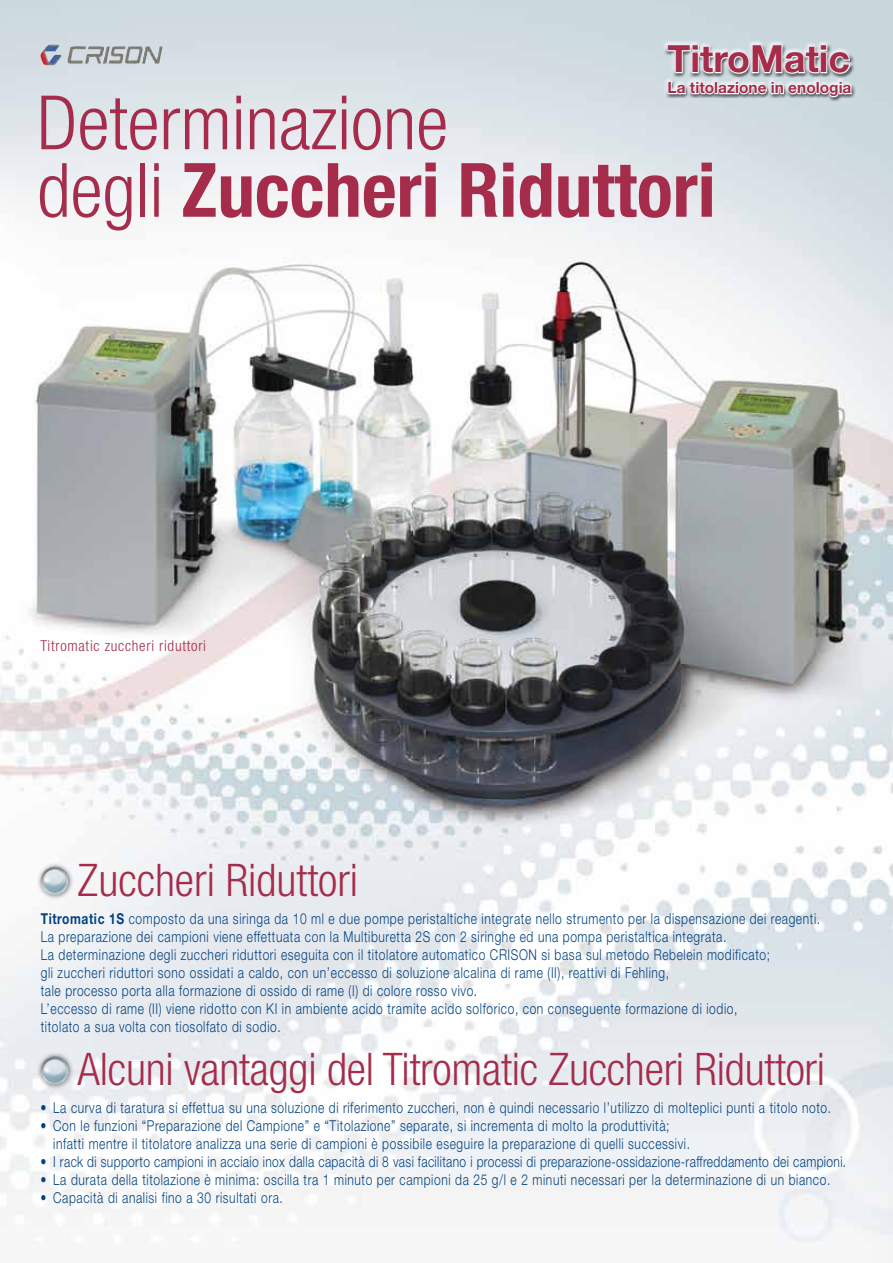
<style>
.page{position:relative;width:893px;height:1263px;background:#fff}
.page>*{position:absolute;margin:0;border:0;box-sizing:border-box;transform-origin:0 0}
.t1{font:300 condensed 75px/67.5px "Helvetica Neue LT Std";color:#a52d4b}
.t2{font:300 condensed 45px "Helvetica Neue LT Std";letter-spacing:-.005em;color:#a52d4b}
.t3{font:700 37.5px "Helvetica Neue LT Std";color:#a52d4b}
.t4{font:700 15.45px "Helvetica Neue LT Std";color:#a52d4b}
.t5{font:300 15px/18px "Helvetica Neue LT Std";letter-spacing:.05em;color:#004282;scale:.8 1}
.t6{font:300 15px "Helvetica Neue LT Std";letter-spacing:.03em;color:#004282;scale:.8 1}
.t7{font:300 condensed 15px "Helvetica Neue LT Std";letter-spacing:.05em;color:#a52d4b}
.s1{font-weight:700}
</style>
<div class="page">
<img style="left:0;top:0;width:893px;height:1263px">
<div style="left:663px;top:41px;width:190px;height:35px;background:#fff;opacity:.75"></div>
<div style="left:664px;top:42px;width:191px;height:37px;background:#000;opacity:.5"></div>
<svg style="left:667px;top:44px;width:184px;height:31px"></svg>
<div style="left:664px;top:77px;width:190px;height:20px;background:#cedbe1"></div>
<div style="left:664px;top:79px;width:192px;height:23px;background:#000;opacity:.5"></div>
<svg style="left:667px;top:81px;width:187px;height:17px"></svg>
<div style="left:36px;top:1051px;width:39px;height:39px;background:#000;opacity:.4"></div>
<img style="left:40px;top:1056px;width:30px;height:29px;border-radius:15px">
<div style="left:36px;top:862px;width:39px;height:38px;background:#000;opacity:.4"></div>
<img style="left:40px;top:866px;width:30px;height:30px;border-radius:15px">
<img style="left:39px;top:45px;width:124px;height:20px">
<h3 class="t3" style="left:668px;top:36px;width:184px">TitroMatic</h3>
<p class="t4" style="left:668px;top:78px;width:185px">La titolazione in enologia</p>
<h1 class="t1" style="left:37px;top:88px;width:680px">Determinazione<br>degli <span class="s1">Zuccheri Riduttori</span></h1>
<p class="t7" style="left:40px;top:637px;width:167px">Titromatic zuccheri riduttori</p>
<h2 class="t2" style="left:78px;top:855px;width:282px">Zuccheri Riduttori</h2>
<p class="t5" style="left:41px;top:909px;width:976px"><span class="s1">Titromatic 1S</span> composto da una siringa da 10 ml e due pompe peristaltiche integrate nello strumento per la dispensazione dei reagenti.<br>La preparazione dei campioni viene effettuata con la Multiburetta 2S con 2 siringhe ed una pompa peristaltica integrata.<br>La determinazione degli zuccheri riduttori eseguita con il titolatore automatico CRISON si basa sul metodo Rebelein modificato;<br>gli zuccheri riduttori sono ossidati a caldo, con un’eccesso di soluzione alcalina di rame (II), reattivi di Fehling,<br>tale processo porta alla formazione di ossido di rame (I) di colore rosso vivo.<br>L’eccesso di rame (II) viene ridotto con KI in ambiente acido tramite acido solforico, con conseguente formazione di iodio,<br>titolato a sua volta con tiosolfato di sodio.</p>
<h2 class="t2" style="left:78px;top:1044px;width:749px">Alcuni vantaggi del Titromatic Zuccheri Riduttori</h2>
<p class="t5" style="left:40px;top:1098px;width:990px">• La curva di taratura si effettua su una soluzione di riferimento zuccheri, non è quindi necessario l’utilizzo di molteplici punti a titolo noto.</p>
<p class="t5" style="left:53px;top:1116px;width:797px;text-indent:-13px">• Con le funzioni “Preparazione del Campione” e “Titolazione” separate, si incrementa di molto la produttività; infatti mentre il titolatore analizza una serie di campioni è possibile eseguire la preparazione di quelli successivi.</p>
<p class="t6" style="left:40px;top:1153px;width:1009px">• I rack di supporto campioni in acciaio inox dalla capacità di 8 vasi facilitano i processi di preparazione-ossidazione-raffreddamento dei campioni.</p>
<p class="t5" style="left:40px;top:1170px;width:989px">• La durata della titolazione è minima: oscilla tra 1 minuto per campioni da 25 g/l e 2 minuti necessari per la determinazione di un bianco.</p>
<p class="t5" style="left:40px;top:1188px;width:304px">• Capacità di analisi fino a 30 risultati ora.</p>
</div>
